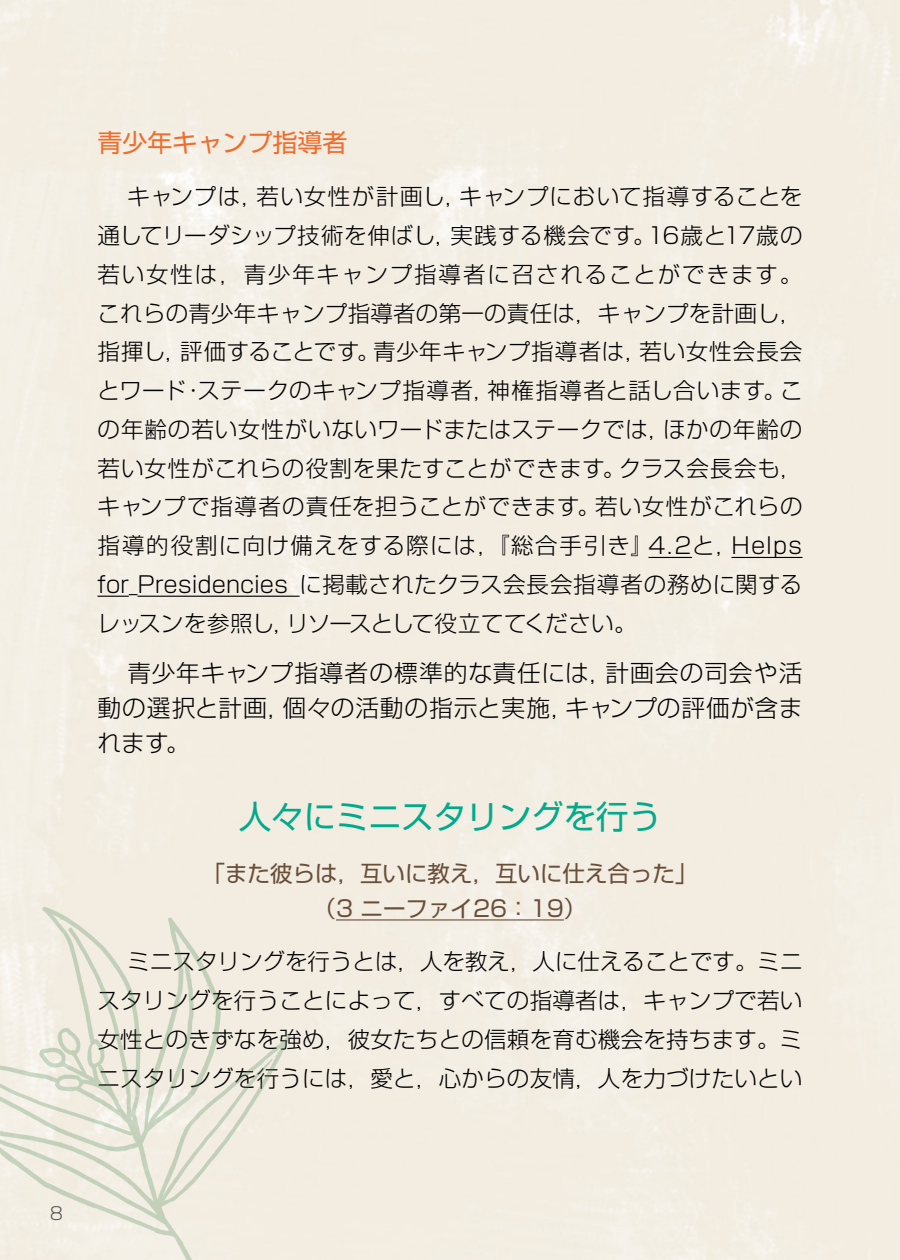
<style>
.page{position:relative;width:900px;height:1260px;background:#fff}
.page>*{position:absolute;margin:0;border:0;box-sizing:border-box;transform-origin:0 0}
.t1{font:32.5px "Shin Go Pr 6 N";color:#00aa8a}
.t2{font:25px "Shin Go Pr 6 N";color:#ef6e2e}
.p3{font:300 23.75px/35px "Shin Go Pr 6 N";letter-spacing:.03em;color:#000;text-align:justify}
.p3_first{font:300 22.5px/38.8px "Shin Go Pr 6 N";letter-spacing:.01em;color:#000;text-align:justify}
.p2{font:300 22.5px/38.8px "Shin Go Pr 6 N";letter-spacing:.01em;color:#000;text-align:justify}
.p2_first_QUOTE{font:22.5px/35px "Shin Go Pr 6 N";color:#694e3a;text-align:center}
.t3{font:300 17.5px "Shin Go Pr 6 N";color:#535454}
</style>
<div class="page">
<hr style="left:649px;top:557px;width:43px;height:1px;background:#000">
<hr style="left:731px;top:557px;width:71px;height:1px;background:#000">
<hr style="left:98px;top:596px;width:31px;height:1px;background:#000">
<hr style="left:138px;top:596px;width:162px;height:1px;background:#000">
<hr style="left:336px;top:919px;width:228px;height:2px;background:#694e3a">
<img style="left:0;top:878px;width:304px;height:382px">
<p class="t2" style="left:98px;top:122px;width:251px">青少年キャンプ指導者</p>
<p class="p3_first" style="left:98px;top:176px;width:707px;text-indent:30px">キャンプは，若い女性が計画し，キャンプにおいて指導することを通してリーダシップ技術を伸ばし，実践する機会です。16歳と17歳の若い女性は，青少年キャンプ指導者に召されることができます。これらの青少年キャンプ指導者の第一の責任は，キャンプを計画し，指揮し，評価することです。青少年キャンプ指導者は，若い女性会長会とワード・ステークのキャンプ指導者，神権指導者と話し合います。この年齢の若い女性がいないワードまたはステークでは，ほかの年齢の若い女性がこれらの役割を果たすことができます。クラス会長会も，キャンプで指導者の責任を担うことができます。若い女性がこれらの指導的役割に向け備えをする際には，『総合手引き』4.2と，Helps for Presidencies に掲載されたクラス会長会指導者の務めに関するレッスンを参照し，リソースとして役立ててください。</p>
<p class="p3" style="left:98px;top:653px;width:706px;text-indent:30px">青少年キャンプ指導者の標準的な責任には，計画会の司会や活動の選択と計画，個々の活動の指示と実施，キャンプの評価が含まれます。</p>
<p class="t1" style="left:239px;top:790px;width:424px">人々にミニスタリングを行う</p>
<p class="p2_first_QUOTE" style="left:203px;top:854px;width:496px">「また彼らは，互いに教え，互いに仕え合った」（3 ニーファイ26：19）</p>
<p class="p2" style="left:98px;top:941px;width:706px;text-indent:30px">ミニスタリングを行うとは，人を教え，人に仕えることです。ミニスタリングを行うことによって，すべての指導者は，キャンプで若い女性とのきずなを強め，彼女たちとの信頼を育む機会を持ちます。ミニスタリングを行うには，愛と，心からの友情，人を力づけたいとい</p>
<p class="t3" style="left:50px;top:1199px;width:15px">8</p>
</div>
